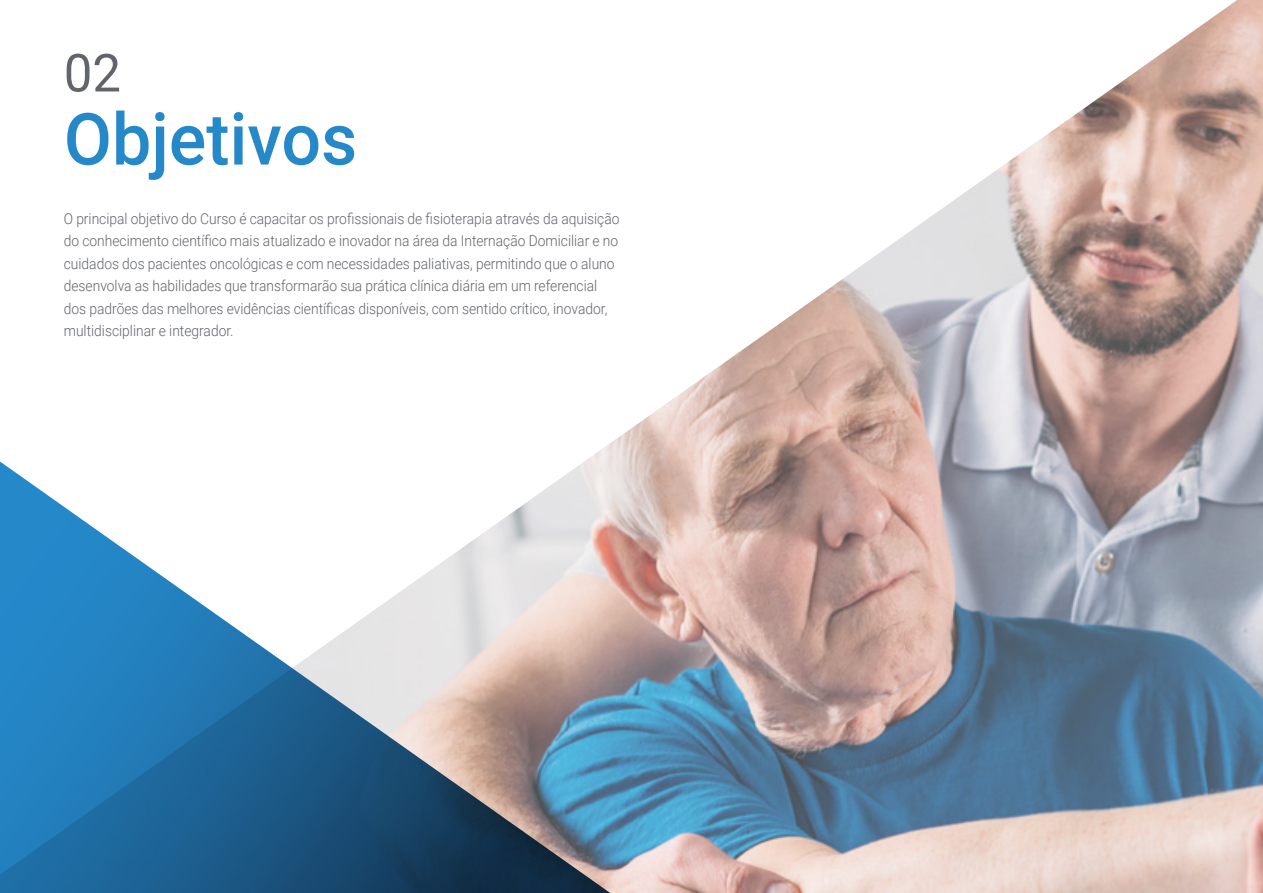
<style>
.page{position:relative;width:1263px;height:893px;background:#fff}
.page>*{position:absolute;margin:0;border:0;box-sizing:border-box;transform-origin:0 0}
.t1{font:500 72px "Roboto";color:#2488c9}
.t2{font:52.5px "Roboto";color:#61646a}
.t3{font:300 15px/22.5px "Roboto";color:#61646a;scale:.92 1}
</style>
<div class="page">
<img style="left:607px;top:0;width:656px;height:893px">
<svg style="left:0;top:446px;width:640px;height:447px"></svg>
<h2 class="t2" style="left:64px;top:36px;width:59px">02</h2>
<h1 class="t1" style="left:64px;top:89px;width:295px">Objetivos</h1>
<p class="t3" style="left:64px;top:207px;width:605px">O principal objetivo do Curso é capacitar os profissionais de fisioterapia através da aquisição do conhecimento científico mais atualizado e inovador na área da Internação Domiciliar e no cuidados dos pacientes oncológicas e com necessidades paliativas, permitindo que o aluno desenvolva as habilidades que transformarão sua prática clínica diária em um referencial dos padrões das melhores evidências científicas disponíveis, com sentido crítico, inovador, multidisciplinar e integrador.</p>
</div>
